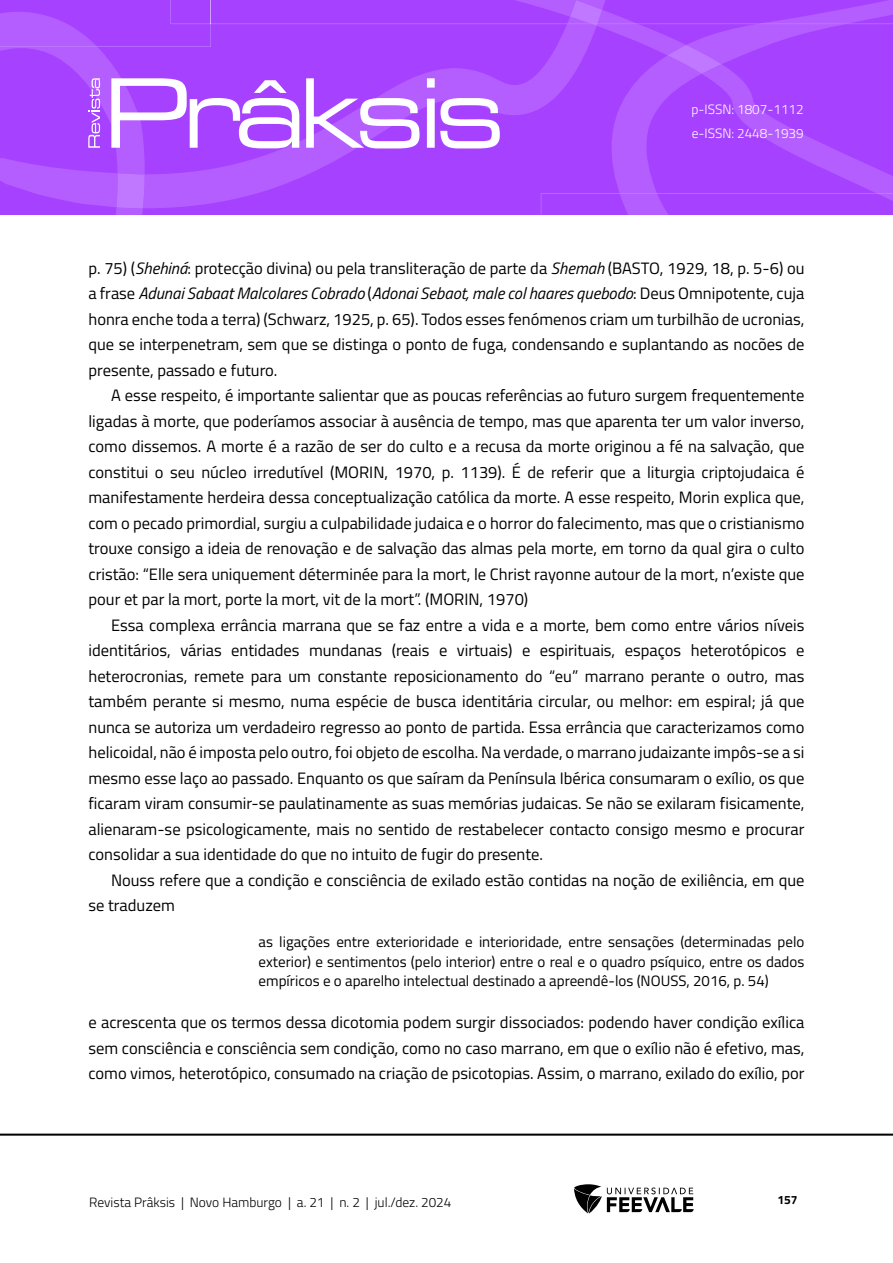
<style>
.page{position:relative;width:893px;height:1263px;background:#fff}
.page>*{position:absolute;margin:0;border:0;box-sizing:border-box;transform-origin:0 0}
.Corpo_de_texto{font:16.5px/25.5px "Titillium Web";color:#000;text-align:justify}
.Citação{font:15px/19.5px "Titillium Web";color:#000;text-align:justify}
.t1{font:300 13.5px "Titillium Web";color:#000}
.t2{font:300 13.5px/24px "Titillium Web";color:#fff}
.t3{font:700 12px "Titillium Web";color:#000}
.s1{font-style:italic}
</style>
<div class="page">
<hr style="left:0;top:1133px;width:893px;height:3px;background:#000">
<svg style="left:574px;top:1184px;width:120px;height:29px"></svg>
<svg style="left:0;top:0;width:893px;height:215px;background:#ac4fff"></svg>
<p class="t2" style="left:691px;top:97px;width:114px">p-ISSN: 1807-1112 e-ISSN: 2448-1939</p>
<p class="Corpo_de_texto" style="left:88px;top:254px;width:717px">p. 75) (<span class="s1">Shehiná</span>: protecção divina) ou pela transliteração de parte da <span class="s1">Shemah</span> (BASTO, 1929, 18, p. 5-6) ou a frase <span class="s1">Adunai Sabaat Malcolares Cobrado</span> (<span class="s1">Adonai Sebaot, male col haares quebodo</span>: Deus Omnipotente, cuja honra enche toda a terra) (Schwarz, 1925, p. 65). Todos esses fenómenos criam um turbilhão de ucronias, que se interpenetram, sem que se distinga o ponto de fuga, condensando e suplantando as nocões de presente, passado e futuro.</p>
<p class="Corpo_de_texto" style="left:88px;top:382px;width:718px;text-indent:22px">A esse respeito, é importante salientar que as poucas referências ao futuro surgem frequentemente ligadas à morte, que poderíamos associar à ausência de tempo, mas que aparenta ter um valor inverso, como dissemos. A morte é a razão de ser do culto e a recusa da morte originou a fé na salvação, que constitui o seu núcleo irredutível (MORIN, 1970, p. 1139). É de referir que a liturgia criptojudaica é manifestamente herdeira dessa conceptualização católica da morte. A esse respeito, Morin explica que, com o pecado primordial, surgiu a culpabilidade judaica e o horror do falecimento, mas que o cristianismo trouxe consigo a ideia de renovação e de salvação das almas pela morte, em torno da qual gira o culto cristão: “Elle sera uniquement déterminée para la mort, le Christ rayonne autour de la mort, n’existe que pour et par la mort, porte la mort, vit de la mort”. (MORIN, 1970)</p>
<p class="Corpo_de_texto" style="left:88px;top:611px;width:717px;text-indent:22px">Essa complexa errância marrana que se faz entre a vida e a morte, bem como entre vários níveis identitários, várias entidades mundanas (reais e virtuais) e espirituais, espaços heterotópicos e heterocronias, remete para um constante reposicionamento do “eu” marrano perante o outro, mas também perante si mesmo, numa espécie de busca identitária circular, ou melhor: em espiral; já que nunca se autoriza um verdadeiro regresso ao ponto de partida. Essa errância que caracterizamos como helicoidal, não é imposta pelo outro, foi objeto de escolha. Na verdade, o marrano judaizante impôs-se a si mesmo esse laço ao passado. Enquanto os que saíram da Península Ibérica consumaram o exílio, os que ficaram viram consumir-se paulatinamente as suas memórias judaicas. Se não se exilaram fisicamente, alienaram-se psicologicamente, mais no sentido de restabelecer contacto consigo mesmo e procurar consolidar a sua identidade do que no intuito de fugir do presente.</p>
<p class="Corpo_de_texto" style="left:88px;top:866px;width:717px;text-indent:22px">Nouss refere que a condição e consciência de exilado estão contidas na noção de exiliência, em que se traduzem</p>
<p class="Citação" style="left:259px;top:931px;width:547px">as ligações entre exterioridade e interioridade, entre sensações (determinadas pelo exterior) e sentimentos (pelo interior) entre o real e o quadro psíquico, entre os dados empíricos e o aparelho intelectual destinado a apreendê-los (NOUSS, 2016, p. 54)</p>
<p class="Corpo_de_texto" style="left:88px;top:1009px;width:717px">e acrescenta que os termos dessa dicotomia podem surgir dissociados: podendo haver condição exílica sem consciência e consciência sem condição, como no caso marrano, em que o exílio não é efetivo, mas, como vimos, heterotópico, consumado na criação de psicotopias. Assim, o marrano, exilado do exílio, por</p>
<p class="t1" style="left:89px;top:1192px;width:364px">Revista Prâksis | Novo Hamburgo | a. 21 | n. 2 | jul./dez. 2024</p>
<p class="t3" style="left:777px;top:1190px;width:22px">157</p>
</div>
